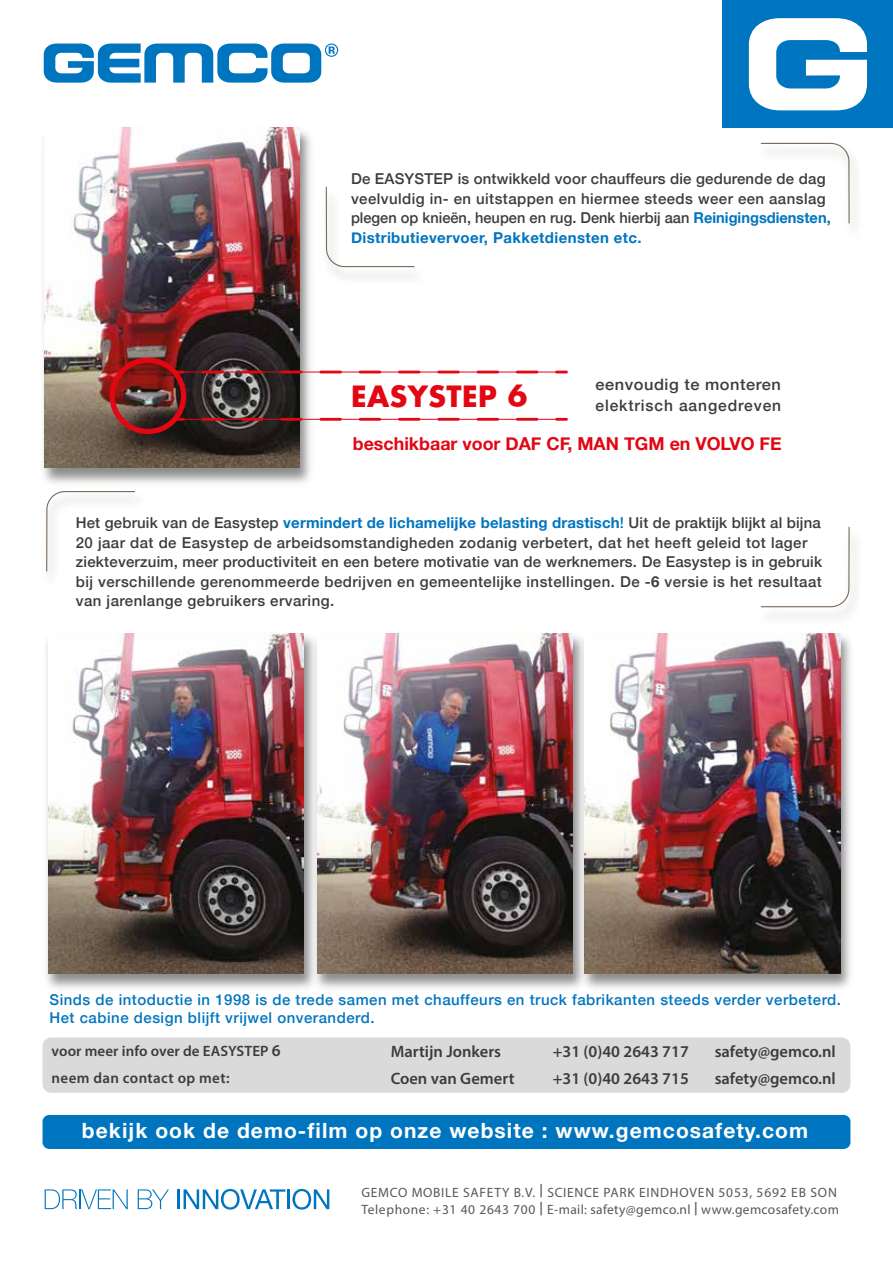
<style>
.page{position:relative;width:893px;height:1263px;background:#fff}
.page>*{position:absolute;margin:0;border:0;box-sizing:border-box;transform-origin:0 0}
.t1{font:700 28.5px "Futura";letter-spacing:.015em;color:#e30613}
.t2{font:700 21px "Helvetica Neue";letter-spacing:.05em;color:#fff}
.t3{font:700 17.85px "Helvetica Neue";color:#e30613}
.t4{font:600 16.5px "Myriad Pro";color:#3c3c3b}
.t5{font:500 15.75px/21px "Helvetica Neue";letter-spacing:.055em;color:#3c3c3b;scale:1.04 1}
.t6{font:500 15px/19.5px "Helvetica Neue";letter-spacing:.03em;color:#3c3c3b}
.t7{font:500 15px/19.5px "Helvetica Neue";letter-spacing:.01em;color:#3c3c3b}
.t8{font:500 15px/18px "Helvetica Neue";letter-spacing:.035em;color:#0075bf}
.t9{font:600 15px/27px "Myriad Pro";letter-spacing:.005em;color:#3c3c3b}
.t10{font:13.5px/16.5px "Myriad Pro";letter-spacing:.05em;color:#575756}
.s1{font-weight:700;color:#0075bf}
.s2{color:#0075bf}
.s3{font-weight:700}
.s4{font-size:16.5px}
.s5{font-weight:600}
</style>
<div class="page">
<img style="left:43px;top:127px;width:268px;height:357px">
<img style="left:44px;top:128px;width:255px;height:340px">
<img style="left:46px;top:635px;width:262px;height:354px">
<img style="left:49px;top:633px;width:255px;height:340px">
<img style="left:308px;top:635px;width:268px;height:354px">
<img style="left:317px;top:633px;width:255px;height:340px">
<img style="left:576px;top:633px;width:275px;height:356px">
<img style="left:585px;top:633px;width:255px;height:340px">
<div style="left:43px;top:1037px;width:807px;height:56px;background:#dadada;border-radius:9px"></div>
<div style="left:43px;top:1115px;width:807px;height:34px;background:#0075bf;border-radius:7px"></div>
<svg style="left:760px;top:142px;width:90px;height:82px"></svg>
<svg style="left:325px;top:186px;width:90px;height:82px"></svg>
<svg style="left:46px;top:491px;width:89px;height:82px"></svg>
<svg style="left:760px;top:526px;width:90px;height:82px"></svg>
<svg style="left:173px;top:371px;width:10px;height:2px"></svg>
<svg style="left:203px;top:371px;width:344px;height:2px"></svg>
<svg style="left:557px;top:371px;width:9px;height:2px"></svg>
<svg style="left:173px;top:418px;width:10px;height:3px"></svg>
<svg style="left:203px;top:418px;width:344px;height:3px"></svg>
<svg style="left:557px;top:418px;width:9px;height:3px"></svg>
<div style="left:110px;top:357px;width:76px;height:77px;border:5px solid #e30613;border-radius:50%"></div>
<svg style="left:44px;top:44px;width:294px;height:39px"></svg>
<div style="left:723px;top:0;width:170px;height:128px;background:#0075bf"></div>
<svg style="left:722px;top:18px;width:145px;height:92px"></svg>
<svg style="left:45px;top:1189px;width:83px;height:20px"></svg>
<svg style="left:138px;top:1189px;width:31px;height:20px"></svg>
<hr style="left:177px;top:1189px;width:3px;height:20px;background:#0075bf">
<svg style="left:184px;top:1189px;width:101px;height:20px"></svg>
<hr style="left:287px;top:1189px;width:3px;height:20px;background:#0075bf">
<svg style="left:292px;top:1189px;width:37px;height:20px"></svg>
<p class="t7" style="left:351px;top:169px;width:481px">De EASYSTEP is ontwikkeld voor chauffeurs die gedurende de dag veelvuldig in- en uitstappen en hiermee steeds weer een aanslag plegen op knieën, heupen en rug. Denk hierbij aan <span class="s1">Reinigingsdiensten, Distributievervoer, Pakketdiensten etc.</span></p>
<p class="t5" style="left:596px;top:373px;width:180px">eenvoudig te monteren elektrisch aangedreven</p>
<p class="t3" style="left:353px;top:430px;width:430px">beschikbaar voor DAF CF, MAN TGM en VOLVO FE</p>
<h1 class="t1" style="left:351px;top:376px;width:178px">EASYSTEP 6</h1>
<p class="t6" style="left:76px;top:512px;width:748px">Het gebruik van de Easystep <span class="s1">vermindert de lichamelijke belasting drastisch</span><span class="s2">!</span> Uit de praktijk blijkt al bijna 20 jaar dat de Easystep de arbeidsomstandigheden zodanig verbetert, dat het heeft geleid tot lager ziekteverzuim, meer productiviteit en een betere motivatie van de werknemers. De Easystep is in gebruik bij verschillende gerenommeerde bedrijven en gemeentelijke instellingen. De -<span class="s3">6</span> versie is het resultaat van jarenlange gebruikers ervaring.</p>
<p class="t8" style="left:50px;top:990px;width:793px">Sinds de intoductie in 1998 is de trede samen met chauffeurs en truck fabrikanten steeds verder verbeterd.<br>Het cabine design blijft vrijwel onveranderd.</p>
<p class="t9" style="left:52px;top:1037px;width:231px">voor meer info over de EASYSTEP <span class="s4">6 </span>neem dan contact op met:</p>
<p class="t4" style="left:391px;top:1041px;width:112px">Martijn Jonkers</p>
<p class="t4" style="left:553px;top:1041px;width:138px">+31 (0)40 2643 717</p>
<p class="t4" style="left:715px;top:1041px;width:123px">safety@gemco.nl</p>
<p class="t4" style="left:391px;top:1068px;width:125px">Coen van Gemert</p>
<p class="t4" style="left:553px;top:1068px;width:138px">+31 (0)40 2643 715</p>
<p class="t4" style="left:715px;top:1068px;width:123px">safety@gemco.nl</p>
<h2 class="t2" style="left:82px;top:1114px;width:728px">bekijk ook de demo-film op onze website : www.gemcosafety.com</h2>
<p class="t10" style="left:361px;top:1184px;width:479px">GEMCO MOBILE SAFETY B.V. <sup>|</sup> SCIENCE PARK EINDHOVEN 5053, 5692 EB SON<br>Telephone: +31 40 2643 700 <span class="s5">|</span> E-mail: safety@gemco.nl <span class="s5">|</span> www.gemcosafety.com</p>
</div>
